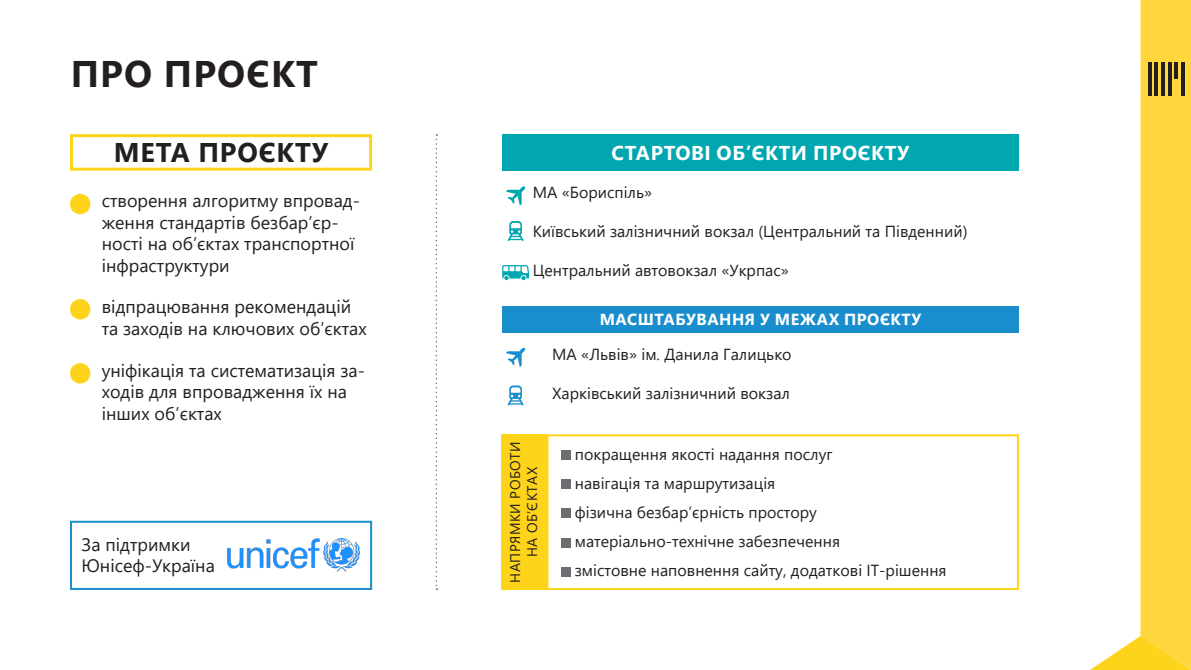
<style>
.page{position:relative;width:1191px;height:670px;background:#fff}
.page>*{position:absolute;margin:0;border:0;box-sizing:border-box;transform-origin:0 0}
.t1{font:700 37px "Segoe UI";letter-spacing:.035em;color:#231f20}
.t2{font:700 27px "Segoe UI";letter-spacing:.035em;color:#231f20}
.t3{font:700 20px "Segoe UI";letter-spacing:.035em;color:#fff}
.t4{font:18px/21.6px "Segoe UI";color:#231f20}
.t5{font:16px "Segoe UI";color:#231f20}
.t6{font:700 16px "Segoe UI";letter-spacing:.035em;color:#fff}
.t7{font:14px/16.8px "Segoe UI";letter-spacing:.035em;color:#231f20;text-align:center}
</style>
<div class="page">
<div style="left:70px;top:521px;width:302px;height:69px;border:2px solid #1a8dcd"></div>
<div style="left:70px;top:134px;width:302px;height:37px;border:3px solid #fed41a"></div>
<div style="left:502px;top:134px;width:517px;height:37px;background:#00a6b0"></div>
<div style="left:502px;top:306px;width:517px;height:26px;background:#1a8dcd"></div>
<div style="left:1140px;top:0;width:51px;height:636px;background:#ffd73d"></div>
<svg style="left:1090px;top:636px;width:101px;height:34px"></svg>
<hr style="left:1148px;top:62px;width:3px;height:33px;background:#231f20">
<hr style="left:1154px;top:62px;width:4px;height:33px;background:#231f20">
<hr style="left:1161px;top:62px;width:3px;height:33px;background:#231f20">
<hr style="left:1168px;top:62px;width:3px;height:33px;background:#231f20">
<hr style="left:1174px;top:62px;width:4px;height:17px;background:#231f20">
<hr style="left:1181px;top:62px;width:3px;height:33px;background:#231f20">
<div style="left:70px;top:194px;width:20px;height:20px;background:#fed41a;border-radius:50%"></div>
<div style="left:70px;top:299px;width:20px;height:20px;background:#fed41a;border-radius:50%"></div>
<div style="left:70px;top:363px;width:20px;height:20px;background:#fed41a;border-radius:50%"></div>
<svg style="left:502px;top:265px;width:27px;height:15px"></svg>
<svg style="left:506px;top:186px;width:19px;height:19px"></svg>
<svg style="left:506px;top:348px;width:19px;height:19px"></svg>
<svg style="left:507px;top:221px;width:16px;height:20px"></svg>
<svg style="left:507px;top:385px;width:16px;height:20px"></svg>
<div style="left:561px;top:450px;width:9px;height:9px;background:#6c6d70"></div>
<div style="left:561px;top:480px;width:9px;height:9px;background:#6c6d70"></div>
<div style="left:561px;top:509px;width:9px;height:9px;background:#6c6d70"></div>
<div style="left:561px;top:538px;width:9px;height:9px;background:#6c6d70"></div>
<div style="left:561px;top:567px;width:9px;height:9px;background:#6c6d70"></div>
<div style="left:546px;top:434px;width:473px;height:156px;border:2px solid #fed41a"></div>
<div style="left:500px;top:434px;width:46px;height:156px;background:#fed41a"></div>
<svg style="left:435px;top:134px;width:2px;height:456px"></svg>
<img style="left:227px;top:538px;width:133px;height:33px">
<p class="t1" style="left:71px;top:39px;width:249px">ПРО ПРОЄКТ</p>
<p class="t2" style="left:114px;top:127px;width:216px">МЕТА ПРОЄКТУ</p>
<p class="t3" style="left:611px;top:134px;width:299px">СТАРТОВІ ОБ’ЄКТИ ПРОЄКТУ</p>
<p class="t4" style="left:102px;top:188px;width:260px">створення алгоритму впровад&shy;ження стандартів безбар’єр&shy;ності на об’єктах транспортної інфраструктури</p>
<p class="t4" style="left:102px;top:295px;width:266px">відпрацювання рекомендацій та заходів на ключових об’єктах</p>
<p class="t4" style="left:102px;top:358px;width:265px">уніфікація та систематизація за&shy;ходів для впровадження їх на інших об’єктах</p>
<p class="t4" style="left:82px;top:532px;width:135px">За підтримки<br>Юнісеф-Україна</p>
<p class="t5" style="left:532px;top:177px;width:121px">МА «Бориспіль»</p>
<p class="t5" style="left:532px;top:216px;width:436px">Київський залізничний вокзал (Центральний та Південний)</p>
<p class="t5" style="left:532px;top:256px;width:258px">Центральний автовокзал «Укрпас»</p>
<p class="t6" style="left:600px;top:304px;width:323px">МАСШТАБУВАННЯ У МЕЖАХ ПРОЄКТУ</p>
<p class="t5" style="left:552px;top:339px;width:241px">МА «Львів» ім. Данила Галицько</p>
<p class="t5" style="left:552px;top:379px;width:239px">Харківський залізничний вокзал</p>
<p class="t7" style="left:505px;top:583px;width:143px;rotate:-90deg">НАПРЯМКИ РОБОТИ<br>НА ОБ’ЄКТАХ</p>
<p class="t5" style="left:575px;top:439px;width:259px">покращення якості надання послуг</p>
<p class="t5" style="left:575px;top:468px;width:202px">навігація та маршрутизація</p>
<p class="t5" style="left:575px;top:497px;width:244px">фізична безбар’єрність простору</p>
<p class="t5" style="left:575px;top:526px;width:267px">матеріально-технічне забезпечення</p>
<p class="t5" style="left:575px;top:555px;width:373px">змістовне наповнення сайту, додаткові ІТ-рішення</p>
</div>
